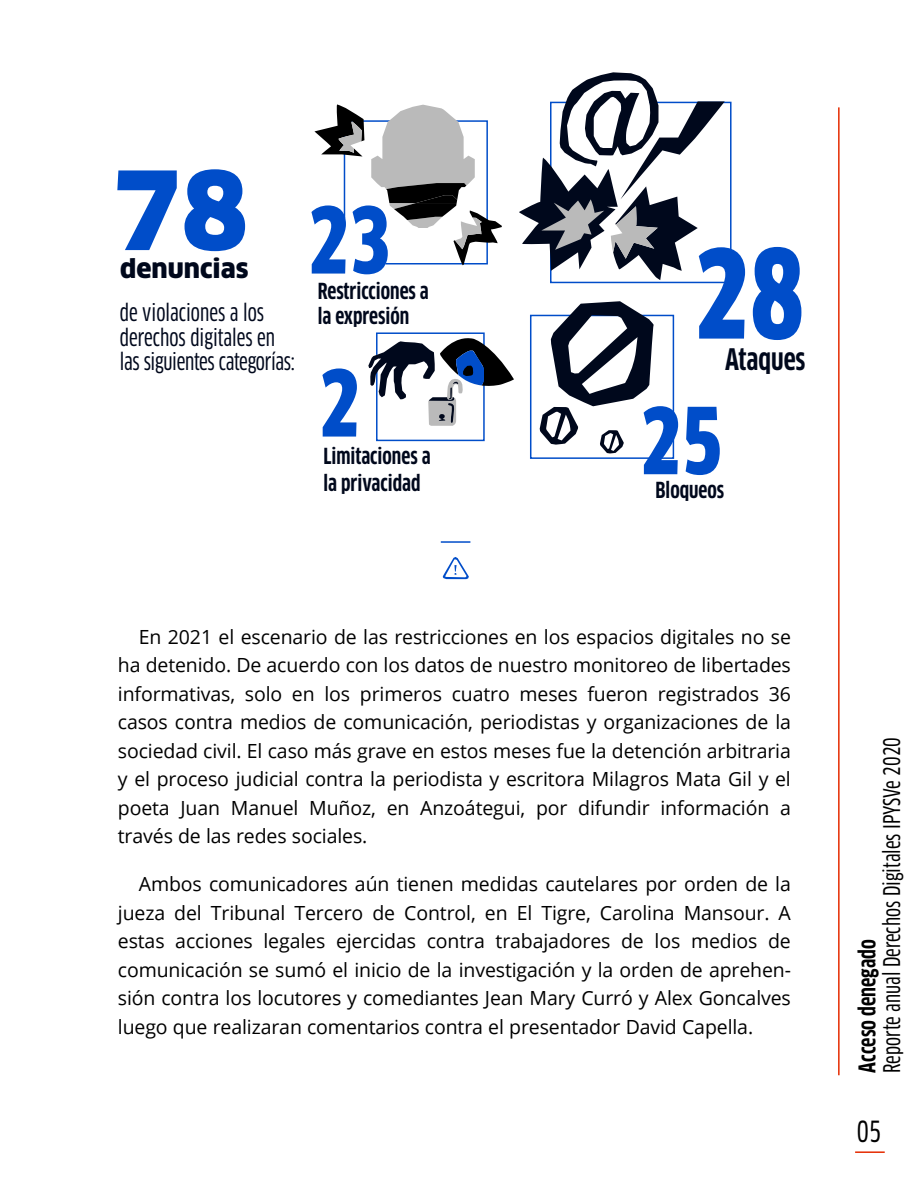
<style>
.page{position:relative;width:918px;height:1188px;background:#fff}
.page>*{position:absolute;margin:0;border:0;box-sizing:border-box;transform-origin:0 0}
.t1{font:900 condensed 120.6px "Clan Pro";color:#004dc9}
.t2{font:900 106.35px "Clan Pro";color:#004dc9}
.t3{font:900 condensed 90px "Clan Pro";color:#004dc9}
.t4{font:700 condensed 28.95px "Clan Pro";color:#00081c}
.t5{font:28.5px "Clan Pro Cond News";color:#000}
.t6{font:900 25.5px "Clan Pro";color:#00081c}
.t7{font:22.8px/24.8px "Clan Pro Cond News";color:#00081c}
.t8{font:22.5px "Clan Pro Cond News";color:#000}
.t9{font:700 condensed 22.5px "Clan Pro";color:#000}
.t10{font:700 condensed 21.6px/25.3px "Clan Pro";color:#00081c}
.t11{font:19.5px/28.5px "Open Sans";letter-spacing:-.005em;color:#000;text-align:justify}
</style>
<div class="page">
<div style="left:530px;top:315px;width:144px;height:144px;border:2px solid #004dc9"></div>
<svg style="left:368px;top:332px;width:146px;height:110px"></svg>
<svg style="left:540px;top:301px;width:114px;height:152px"></svg>
<svg style="left:519px;top:72px;width:213px;height:212px"></svg>
<svg style="left:443px;top:557px;width:26px;height:22px"></svg>
<svg style="left:314px;top:104px;width:188px;height:162px"></svg>
<hr style="left:855px;top:1151px;width:30px;height:2px;background:#e52b00">
<hr style="left:838px;top:107px;width:2px;height:968px;background:#e52b00">
<hr style="left:441px;top:541px;width:29px;height:2px;background:#004dc9">
<h2 class="t2" style="left:113px;top:148px;width:137px">78</h2>
<h3 class="t6" style="left:120px;top:253px;width:130px">denuncias</h3>
<p class="t7" style="left:120px;top:300px;width:177px">de violaciones a los derechos digitales en las siguientes categorías:</p>
<h3 class="t3" style="left:307px;top:189px;width:85px">23</h3>
<p class="t10" style="left:318px;top:278px;width:113px">Restricciones a la expresión</p>
<h3 class="t3" style="left:318px;top:352px;width:43px">2</h3>
<p class="t10" style="left:324px;top:443px;width:109px;line-height:27px">Limitaciones a la privacidad</p>
<h1 class="t1" style="left:693px;top:225px;width:113px">28</h1>
<h3 class="t4" style="left:725px;top:343px;width:82px">Ataques</h3>
<h3 class="t3" style="left:640px;top:390px;width:85px">25</h3>
<p class="t10" style="left:655px;top:477px;width:70px">Bloqueos</p>
<p class="t11" style="left:118px;top:622px;width:675px;text-indent:21px">En 2021 el escenario de las restricciones en los espacios digitales no se ha detenido. De acuerdo con los datos de nuestro monitoreo de libertades informativas, solo en los primeros cuatro meses fueron registrados 36 casos contra medios de comunicación, periodistas y organizaciones de la sociedad civil. El caso más grave en estos meses fue la detención arbitraria y el proceso judicial contra la periodista y escritora Milagros Mata Gil y el poeta Juan Manuel Muñoz, en Anzoátegui, por difundir información a través de las redes sociales.</p>
<p class="t11" style="left:118px;top:869px;width:675px;text-indent:21px">Ambos comunicadores aún tienen medidas cautelares por orden de la jueza del Tribunal Tercero de Control, en El Tigre, Carolina Mansour. A estas acciones legales ejercidas contra trabajadores de los medios de comunicación se sumó el inicio de la investigación y la orden de aprehen&shy;sión contra los locutores y comediantes Jean Mary Curró y Alex Goncalves luego que realizaran comentarios contra el presentador David Capella.</p>
<p class="t8" style="left:879px;top:1073px;width:337px;rotate:-90deg">Reporte anual Derechos Digitales IPYSVe 2020</p>
<p class="t9" style="left:854px;top:1073px;width:135px;rotate:-90deg">Acceso denegado</p>
<h3 class="t5" style="left:857px;top:1115px;width:26px">05</h3>
</div>
